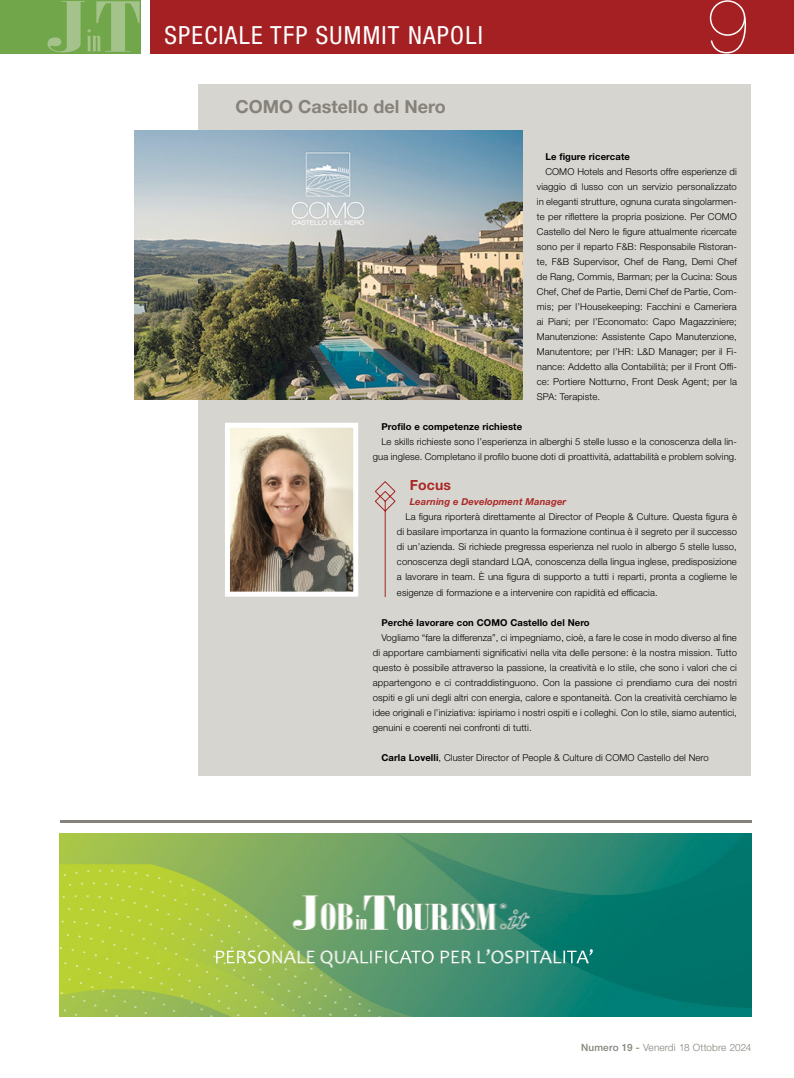
<style>
.page{position:relative;width:794px;height:1078px;background:#fff}
.page>*{position:absolute;margin:0;border:0;box-sizing:border-box;transform-origin:0 0}
.t1{font:200 75.6px "Helvetica Neue LT Std";color:#fff}
.t2{font:condensed 25px "Helvetica Neue LT Std";letter-spacing:.05em;color:#fff}
.t3{font:700 18px "Helvetica Neue LT Std";color:#86827b}
.t4{font:700 14px "Helvetica Neue LT Std";letter-spacing:.01em;color:#ab2826}
.t5{font:300 10px "Helvetica Neue LT Std";letter-spacing:.005em;color:#86827b}
.t6{font:300 9.5px/15px "Helvetica Neue LT Std";letter-spacing:.01em;color:#000;text-align:justify}
.t7{font:700 9.5px "Helvetica Neue LT Std";letter-spacing:.01em;color:#000}
.t8{font:italic 700 9.5px "Helvetica Neue LT Std";letter-spacing:.01em;color:#ab2826}
.s1{font-weight:700}
.s2{font-weight:500}
</style>
<div class="page">
<div style="left:150px;top:0;width:644px;height:53px;background:#a52022"></div>
<div style="left:0;top:0;width:140px;height:53px;background:#71a64b"></div>
<svg style="left:47px;top:1px;width:93px;height:52px"></svg>
<div style="left:198px;top:84px;width:553px;height:691px;background:#d7d5d0"></div>
<svg style="left:225px;top:422px;width:133px;height:174px"></svg>
<img style="left:134px;top:130px;width:389px;height:269px">
<svg style="left:375px;top:481px;width:21px;height:115px"></svg>
<img style="left:60px;top:833px;width:691px;height:183px">
<hr style="left:60px;top:820px;width:691px;height:2px;background:#86827b">
<h2 class="t2" style="left:164px;top:21px;width:320px">SPECIALE TFP SUMMIT NAPOLI</h2>
<h3 class="t3" style="left:235px;top:95px;width:212px">COMO Castello del Nero</h3>
<h1 class="t1" style="left:707px;top:-18px;width:44px">9</h1>
<p class="t7" style="left:545px;top:151px;width:86px">Le figure ricercate</p>
<p class="t6" style="left:537px;top:164px;width:201px;text-indent:9px">COMO Hotels and Resorts offre esperienze di viaggio di lusso con un servizio personalizzato in eleganti strutture, ognuna curata singolarmen&shy;te per riflettere la propria posizione. Per COMO Castello del Nero le figure attualmente ricercate sono per il reparto F&amp;B: Responsabile Ristoran&shy;te, F&amp;B Supervisor, Chef de Rang, Demi Chef de Rang, Commis, Barman; per la Cucina: Sous Chef, Chef de Partie, Demi Chef de Partie, Com&shy;mis; per l’Housekeeping: Facchini e Cameriera ai Piani; per l’Economato: Capo Magazziniere; Manutenzione: Assistente Capo Manutenzione, Manutentore; per l’HR: L&amp;D Manager; per il Fi&shy;nance: Addetto alla Contabilità; per il Front Offi&shy;ce: Portiere Notturno, Front Desk Agent; per la SPA: Terapiste.</p>
<p class="t7" style="left:381px;top:421px;width:142px">Profilo e competenze richieste</p>
<p class="t6" style="left:373px;top:434px;width:365px;text-align:right">Le skills richieste sono l’esperienza in alberghi 5 stelle lusso e la conoscenza della lin&shy;gua inglese. Completano il profilo buone doti di proattività, adattabilità e problem solving.</p>
<h3 class="t4" style="left:410px;top:476px;width:43px">Focus</h3>
<p class="t8" style="left:410px;top:496px;width:158px">Learning e Development Manager</p>
<p class="t6" style="left:397px;top:509px;width:341px;text-indent:9px">La figura riporterà direttamente al Director of People &amp; Culture. Questa figura è di basilare importanza in quanto la formazione continua è il segreto per il successo di un’azienda. Si richiede pregressa esperienza nel ruolo in albergo 5 stelle lusso, conoscenza degli standard LQA, conoscenza della lingua inglese, predisposizione a lavorare in team. È una figura di supporto a tutti i reparti, pronta a coglierne le esigenze di formazione e a intervenire con rapidità ed efficacia.</p>
<p class="t7" style="left:381px;top:616px;width:210px">Perché lavorare con COMO Castello del Nero</p>
<p class="t6" style="left:373px;top:629px;width:365px;text-indent:9px">Vogliamo “fare la differenza”, ci impegniamo, cioè, a fare le cose in modo diverso al fine di apportare cambiamenti significativi nella vita delle persone: è la nostra mission. Tutto questo è possibile attraverso la passione, la creatività e lo stile, che sono i valori che ci appartengono e ci contraddistinguono. Con la passione ci prendiamo cura dei nostri ospiti e gli uni degli altri con energia, calore e spontaneità. Con la creatività cerchiamo le idee originali e l’iniziativa: ispiriamo i nostri ospiti e i colleghi. Con lo stile, siamo autentici, genuini e coerenti nei confronti di tutti.</p>
<p class="t6" style="left:381px;top:749px;width:329px"><span class="s1">Carla Lovelli</span>, Cluster Director of People &amp; Culture di COMO Castello del Nero</p>
<p class="t5" style="left:581px;top:1040px;width:172px"><span class="s2">Numero 19 -</span> Venerdì 18 Ottobre 2024</p>
</div>
